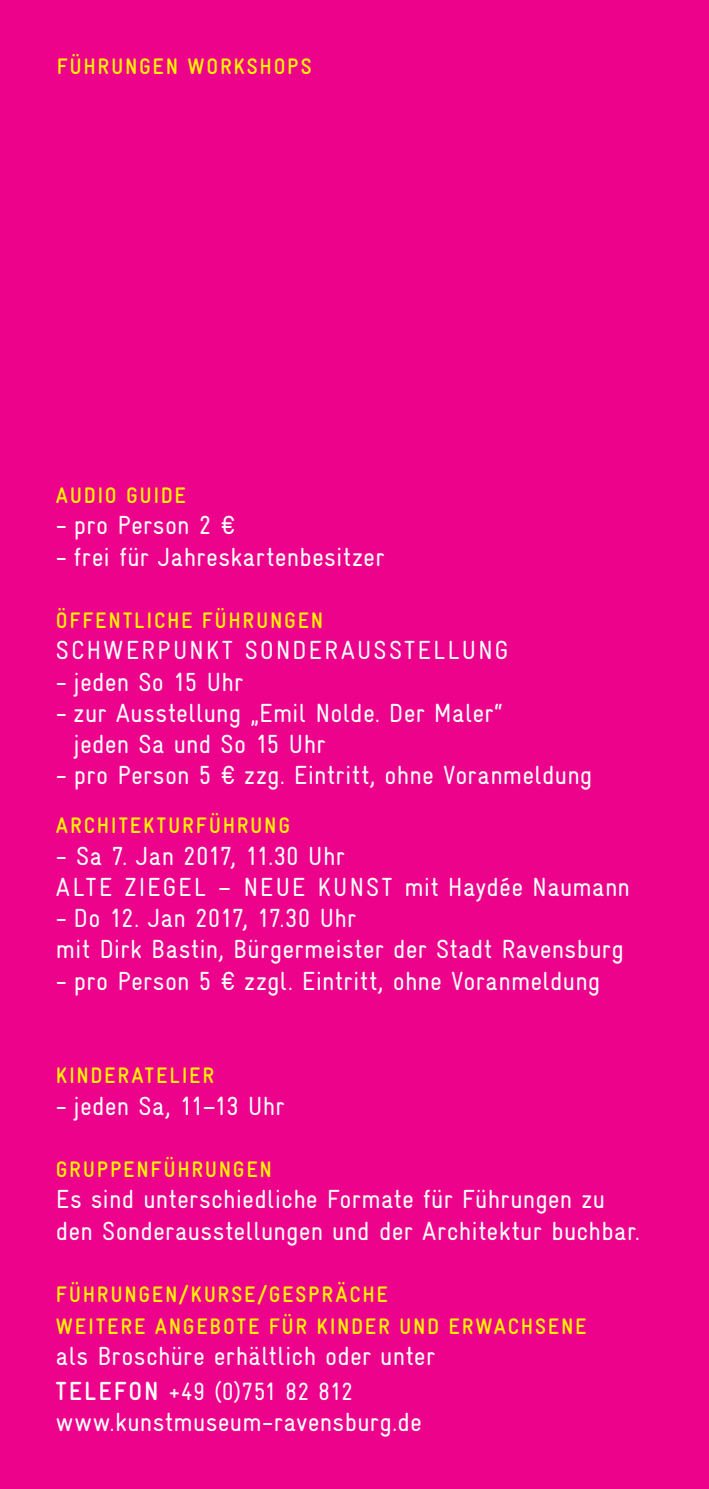
<style>
.page{position:relative;width:709px;height:1489px;background:#fff}
.page>*{position:absolute;margin:0;border:0;box-sizing:border-box;transform-origin:0 0}
.t1{font:condensed 26.25px/31.2px "Gravur";letter-spacing:.01em;color:#fff}
.t2{font:condensed 26.25px "Gravur";letter-spacing:.05em;color:#fff}
.t3{font:condensed 26.25px "Gravur";letter-spacing:.08em;color:#fff}
.t4{font:condensed 25px "Gravur";color:#fff}
.t5{font:700 condensed 22.5px "Gravur";letter-spacing:.08em;color:#fff101}
.s1{font-weight:700;font-size:26.25px}
</style>
<div class="page">
<div style="left:0;top:0;width:709px;height:1488px;background:#ed028c"></div>
<p class="t5" style="left:57px;top:54px;width:256px">FÜHRUNGEN WORKSHOPS</p>
<p class="t5" style="left:56px;top:483px;width:131px">AUDIO GUIDE</p>
<p class="t1" style="left:56px;top:509px;width:181px">- pro Person 2 €</p>
<p class="t1" style="left:56px;top:541px;width:330px">- frei für Jahreskartenbesitzer</p>
<p class="t5" style="left:56px;top:608px;width:269px">ÖFFENTLICHE FÜHRUNGEN</p>
<p class="t3" style="left:56px;top:635px;width:454px">SCHWERPUNKT SONDERAUSSTELLUNG</p>
<p class="t1" style="left:56px;top:666px;width:189px">- jeden So 15 Uhr</p>
<p class="t1" style="left:56px;top:697px;width:448px">- zur Ausstellung „Emil Nolde. Der Maler“</p>
<p class="t1" style="left:74px;top:728px;width:253px">jeden Sa und So 15 Uhr</p>
<p class="t1" style="left:56px;top:759px;width:538px">- pro Person 5 € zzg. Eintritt, ohne Voranmeldung</p>
<p class="t5" style="left:56px;top:813px;width:236px">ARCHITEKTURFÜHRUNG</p>
<p class="t1" style="left:56px;top:839px;width:290px">- Sa 7. Jan 2017, 11.30 Uhr</p>
<p class="t2" style="left:56px;top:872px;width:575px">ALTE ZIEGEL – NEUE KUNST mit Haydée Naumann</p>
<p class="t1" style="left:56px;top:902px;width:302px">- Do 12. Jan 2017, 17.30 Uhr</p>
<p class="t1" style="left:56px;top:933px;width:569px">mit Dirk Bastin, Bürgermeister der Stadt Ravensburg</p>
<p class="t1" style="left:56px;top:964px;width:546px">- pro Person 5 € zzgl. Eintritt, ohne Voranmeldung</p>
<p class="t5" style="left:56px;top:1063px;width:160px">KINDERATELIER</p>
<p class="t1" style="left:56px;top:1089px;width:230px">- jeden Sa, 11–13 Uhr</p>
<p class="t5" style="left:56px;top:1156px;width:218px">GRUPPENFÜHRUNGEN</p>
<p class="t1" style="left:56px;top:1183px;width:585px">Es sind unterschiedliche Formate für Führungen zu den Sonderausstellungen und der Architektur buchbar.</p>
<p class="t5" style="left:56px;top:1281px;width:333px">FÜHRUNGEN/KURSE/GESPRÄCHE</p>
<p class="t5" style="left:56px;top:1313px;width:532px">WEITERE ANGEBOTE FÜR KINDER UND ERWACHSENE</p>
<p class="t1" style="left:56px;top:1339px;width:381px">als Broschüre erhältlich oder unter</p>
<p class="t4" style="left:56px;top:1377px;width:299px"><span class="s1">TELEFON</span> +49 (0)751 82 812</p>
<p class="t1" style="left:56px;top:1406px;width:367px">www.kunstmuseum-ravensburg.de</p>
</div>
